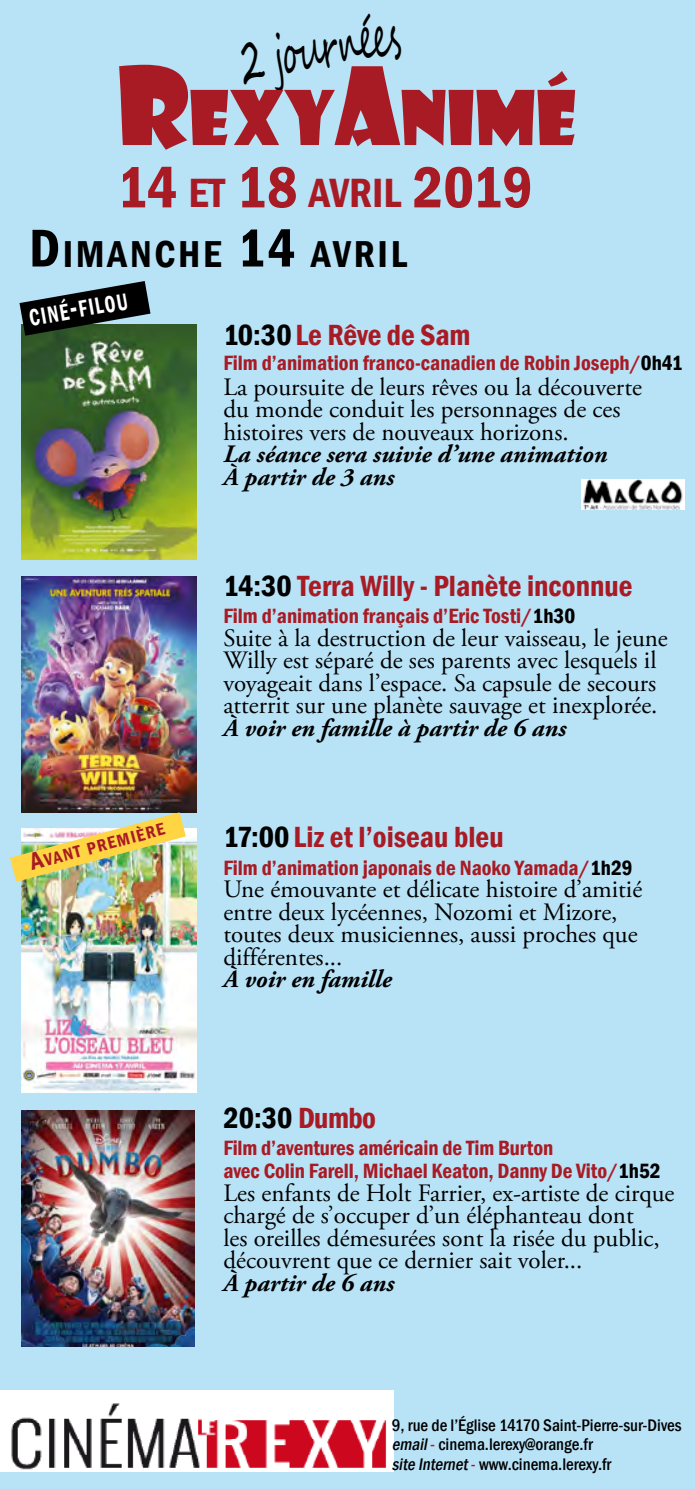
<style>
.page{position:relative;width:695px;height:1489px;background:#fff}
.page>*{position:absolute;margin:0;border:0;box-sizing:border-box;transform-origin:0 0}
.t1{font:73.5px "Showcard Gothic";color:#a91b24}
.t2{font:600 condensed 60px "Franklin Gothic";letter-spacing:-.01em;color:#a91b24}
.t3{font:58.25px "Segoe Script";color:#000;scale:.56 1}
.t4{font:600 condensed 38.5px "Franklin Gothic";letter-spacing:.07em;color:#000}
.t5{font:600 condensed 30px "Franklin Gothic";color:#a91b24}
.t6{font:600 condensed 30px "Franklin Gothic";letter-spacing:-.02em;color:#000}
.t7{font:25px/22.5px "Adobe Garamond Pro";color:#000}
.t8{font:italic 700 25px/22.5px "Adobe Garamond Pro";color:#000}
.t9{font:600 condensed 24px "Franklin Gothic";color:#fff;scale:.8 1}
.t10{font:600 condensed 21.25px/22.5px "Franklin Gothic";color:#a91b24}
.t11{font:600 condensed 17.5px "Franklin Gothic";color:#a91b24}
.t12{font:500 condensed 17.25px/19.8px "Franklin Gothic";color:#000}
.s1{font-size:105px}
.s2{font-size:42px}
.s3{font-size:55px}
.s4{font-size:34.25px}
.s5{font-size:25px}
.s6{color:#000}
.s7{color:#a91b24}
.s8{font-style:italic}
.s9{color:#e2001a}
</style>
<div class="page">
<div style="left:0;top:0;width:694px;height:1488px;background:#b8e2f6"></div>
<img style="left:21px;top:325px;width:175px;height:234px">
<img style="left:21px;top:1110px;width:173px;height:236px">
<img style="left:0;top:1390px;width:393px;height:80px">
<img style="left:21px;top:828px;width:175px;height:264px">
<img style="left:21px;top:576px;width:175px;height:236px">
<img style="left:10px;top:812px;width:176px;height:69px">
<svg style="left:19px;top:281px;width:131px;height:55px"></svg>
<img style="left:581px;top:479px;width:103px;height:30px">
<h3 class="t3" style="left:232px;top:16px;width:291px;rotate:-10deg">2 journées</h3>
<h1 class="t1" style="left:117px;top:69px;width:461px"><span class="s1">R</span>EXY<span class="s1">A</span>NIMÉ</h1>
<h2 class="t2" style="left:117px;top:147px;width:417px">14 <span class="s2">ET</span> 18 <span class="s2">AVRIL</span> 2019</h2>
<h3 class="t4" style="left:29px;top:228px;width:379px"><span class="s3">D</span>IMANCHE <span class="s3">14</span> AVRIL</h3>
<p class="t9" style="left:27px;top:302px;width:126px;rotate:-10deg">CINÉ<span class="s4">-</span>FILOU</p>
<p class="t11" style="left:28px;top:852px;width:140px;rotate:-15deg"><span class="s5">A</span>VANT PREMIÈRE</p>
<p class="t5" style="left:223px;top:314px;width:248px"><span class="s6">10:30</span> Le Rêve de Sam</p>
<p class="t10" style="left:223px;top:351px;width:461px">Film d’animation franco-canadien de Robin Joseph/<span class="s6">0h41</span></p>
<p class="t7" style="left:223px;top:376px;width:420px">La poursuite de leurs rêves ou la découverte du monde conduit les personnages de ces histoires vers de nouveaux horizons.</p>
<p class="t8" style="left:223px;top:443px;width:385px">La séance sera suivie d’une animation<br>À partir de 3 ans</p>
<p class="t5" style="left:223px;top:566px;width:410px"><span class="s6">14:30</span> Terra Willy - Planète inconnue</p>
<p class="t10" style="left:223px;top:604px;width:353px">Film d’animation français d’Eric Tosti/<span class="s6">1h30</span></p>
<p class="t7" style="left:223px;top:627px;width:446px">Suite à la destruction de leur vaisseau, le jeune Willy est séparé de ses parents avec lesquels il voyageait dans l’espace. Sa capsule de secours atterrit sur une planète sauvage et inexplorée.</p>
<p class="t8" style="left:223px;top:717px;width:344px">À voir en famille à partir de 6 ans</p>
<p class="t5" style="left:223px;top:817px;width:282px"><span class="s6">17:00</span> Liz et l’oiseau bleu</p>
<p class="t10" style="left:223px;top:856px;width:411px">Film d’animation japonais de Naoko Yamada/<span class="s6">1h29</span></p>
<p class="t7" style="left:223px;top:879px;width:415px">Une émouvante et délicate histoire d’amitié entre deux lycéennes, Nozomi et Mizore, toutes deux musiciennes, aussi proches que différentes...</p>
<p class="t8" style="left:223px;top:968px;width:170px">À voir en famille</p>
<p class="t6" style="left:223px;top:1097px;width:154px">20:30 <span class="s7">Dumbo</span></p>
<p class="t10" style="left:223px;top:1136px;width:438px">Film d’aventures américain de Tim Burton<br>avec Colin Farell, Michael Keaton, Danny De Vito/<span class="s6">1h52</span></p>
<p class="t7" style="left:223px;top:1182px;width:452px">Les enfants de Holt Farrier, ex-artiste de cirque chargé de s’occuper d’un éléphanteau dont<br>les oreilles démesurées sont la risée du public, découvrent que ce dernier sait voler...</p>
<p class="t8" style="left:223px;top:1271px;width:172px">À partir de 6 ans</p>
<p class="t12" style="left:392px;top:1414px;width:291px">9, rue de l’Église 14170 Saint-Pierre-sur-Dives <span class="s8">email</span><span class="s9">-</span> cinema.lerexy@orange.fr<br><span class="s8">site Internet</span><span class="s9">-</span> www.cinema.lerexy.fr</p>
</div>
